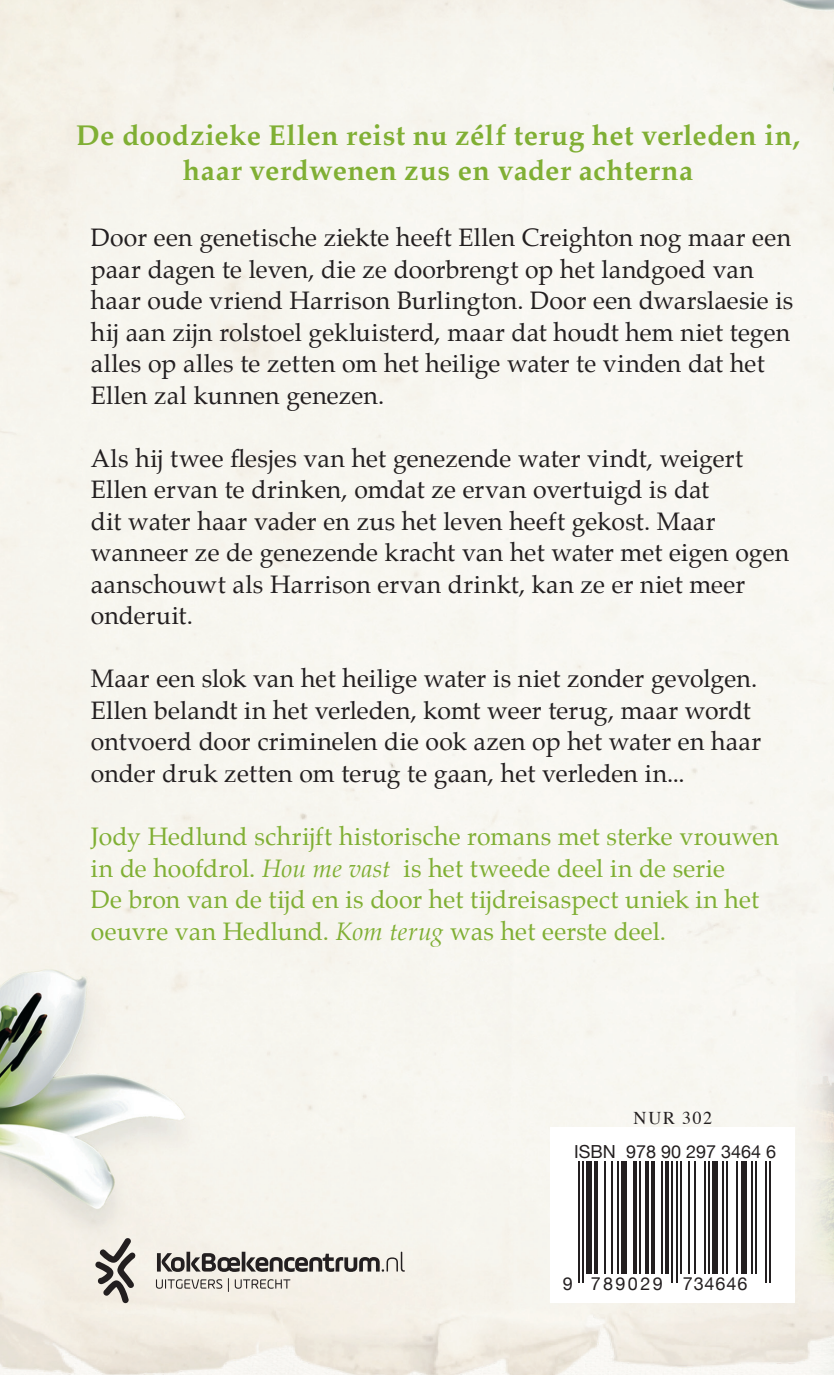
<style>
.page{position:relative;width:834px;height:1375px;background:#fff}
.page>*{position:absolute;margin:0;border:0;box-sizing:border-box;transform-origin:0 0}
.t1{font:700 28.35px/34.2px "Palatino";letter-spacing:.02em;color:#80af34;text-align:center}
.t2{font:24.75px/31.5px "Palatino";letter-spacing:.005em;color:#231f20}
.t3{font:24.75px/31.5px "Palatino";letter-spacing:.005em;color:#80af34}
.t4{font:18px "Helvetica Neue";color:#231f20}
.t5{font:18px "Helvetica Neue";letter-spacing:.09em;color:#231f20}
.t6{font:18px "Times";letter-spacing:.095em;color:#231f20}
.s1{font-style:italic}
</style>
<div class="page">
<img style="left:0;top:0;width:833px;height:1374px">
<svg style="left:550px;top:1127px;width:244px;height:175px"></svg>
<hr style="left:578px;top:1161px;width:1px;height:121px;background:#231f20">
<hr style="left:582px;top:1161px;width:1px;height:121px;background:#231f20">
<div style="left:586px;top:1161px;width:5px;height:112px;background:#231f20"></div>
<hr style="left:594px;top:1161px;width:4px;height:112px;background:#231f20">
<hr style="left:604px;top:1161px;width:2px;height:112px;background:#231f20">
<hr style="left:610px;top:1161px;width:2px;height:112px;background:#231f20">
<hr style="left:616px;top:1161px;width:2px;height:112px;background:#231f20">
<div style="left:620px;top:1161px;width:6px;height:112px;background:#231f20"></div>
<svg style="left:632px;top:1161px;width:4px;height:112px"></svg>
<hr style="left:638px;top:1161px;width:2px;height:112px;background:#231f20">
<svg style="left:644px;top:1161px;width:4px;height:112px"></svg>
<hr style="left:651px;top:1161px;width:3px;height:112px;background:#231f20">
<hr style="left:661px;top:1161px;width:1px;height:112px;background:#231f20">
<hr style="left:665px;top:1161px;width:3px;height:112px;background:#231f20">
<hr style="left:671px;top:1161px;width:2px;height:121px;background:#231f20">
<hr style="left:675px;top:1161px;width:2px;height:121px;background:#231f20">
<hr style="left:679px;top:1161px;width:2px;height:112px;background:#231f20">
<hr style="left:687px;top:1161px;width:2px;height:112px;background:#231f20">
<hr style="left:693px;top:1161px;width:2px;height:112px;background:#231f20">
<hr style="left:703px;top:1161px;width:2px;height:112px;background:#231f20">
<hr style="left:707px;top:1161px;width:2px;height:112px;background:#231f20">
<div style="left:711px;top:1161px;width:6px;height:112px;background:#231f20"></div>
<hr style="left:721px;top:1161px;width:2px;height:112px;background:#231f20">
<hr style="left:726px;top:1161px;width:1px;height:112px;background:#231f20">
<hr style="left:736px;top:1161px;width:1px;height:112px;background:#231f20">
<div style="left:740px;top:1161px;width:6px;height:112px;background:#231f20"></div>
<hr style="left:750px;top:1161px;width:2px;height:112px;background:#231f20">
<hr style="left:754px;top:1161px;width:2px;height:112px;background:#231f20">
<hr style="left:764px;top:1161px;width:2px;height:121px;background:#231f20">
<hr style="left:768px;top:1161px;width:2px;height:121px;background:#231f20">
<svg style="left:157px;top:1251px;width:247px;height:20px;background:#9f9b96"></svg>
<svg style="left:156px;top:1279px;width:66px;height:9px"></svg>
<svg style="left:228px;top:1278px;width:1px;height:13px"></svg>
<svg style="left:235px;top:1279px;width:55px;height:9px"></svg>
<svg style="left:95px;top:1237px;width:40px;height:65px;background:#a6a19c"></svg>
<p class="t1" style="left:76px;top:118px;width:724px">De doodzieke Ellen reist nu zélf terug het verleden in, haar verdwenen zus en vader achterna</p>
<p class="t2" style="left:91px;top:222px;width:703px">Door een genetische ziekte heeft Ellen Creighton nog maar een paar dagen te leven, die ze doorbrengt op het landgoed van haar oude vriend Harrison Burlington. Door een dwarslaesie is hij aan zijn rolstoel gekluisterd, maar dat houdt hem niet tegen alles op alles te zetten om het heilige water te vinden dat het Ellen zal kunnen genezen.</p>
<p class="t2" style="left:91px;top:442px;width:699px">Als hij twee flesjes van het genezende water vindt, weigert Ellen ervan te drinken, omdat ze ervan overtuigd is dat<br>dit water haar vader en zus het leven heeft gekost. Maar wanneer ze de genezende kracht van het water met eigen ogen aanschouwt als Harrison ervan drinkt, kan ze er niet meer onderuit.</p>
<p class="t2" style="left:91px;top:663px;width:671px">Maar een slok van het heilige water is niet zonder gevolgen.<br>Ellen belandt in het verleden, komt weer terug, maar wordt ontvoerd door criminelen die ook azen op het water en haar onder druk zetten om terug te gaan, het verleden in...</p>
<p class="t3" style="left:91px;top:820px;width:689px">Jody Hedlund schrijft historische romans met sterke vrouwen in de hoofdrol. <span class="s1">Hou me vast</span> is het tweede deel in de serie<br>De bron van de tijd en is door het tijdreisaspect uniek in het oeuvre van Hedlund. <span class="s1">Kom terug</span> was het eerste deel.</p>
<p class="t6" style="left:633px;top:1101px;width:80px">NUR 302</p>
<p class="t4" style="left:574px;top:1140px;width:203px">ISBN 978 90 297 3464 6</p>
<p class="t5" style="left:562px;top:1272px;width:186px">9 789029 734646</p>
</div>
